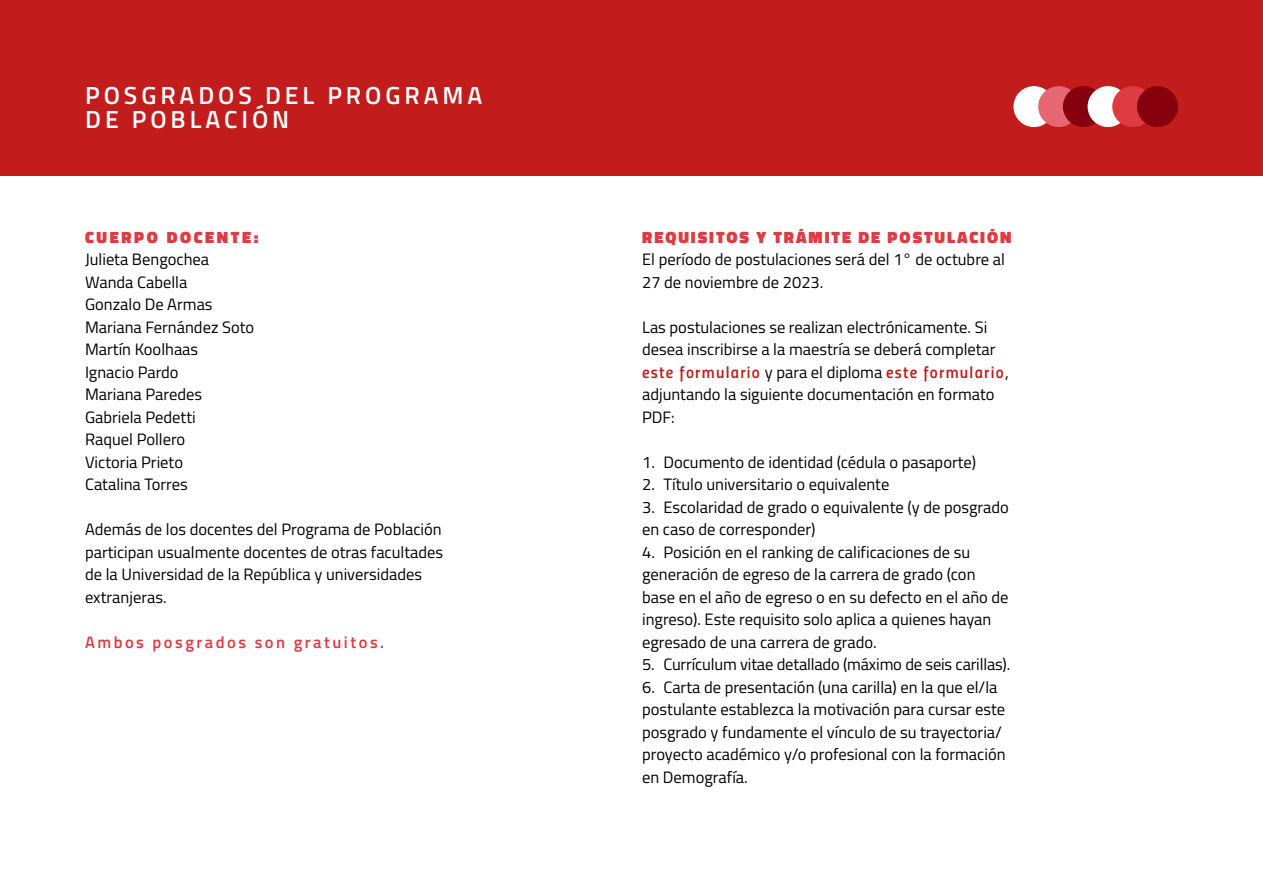
<style>
.page{position:relative;width:1263px;height:893px;background:#fff}
.page>*{position:absolute;margin:0;border:0;box-sizing:border-box;transform-origin:0 0}
.t1{font:600 24.75px/24.8px "Titillium";letter-spacing:.16em;color:#fff}
.t2{font:16.5px/22.5px "Titillium";color:#000}
.t3{font:16.5px "Titillium Semibold Upright";letter-spacing:.075em;color:#c21c1c}
.t4{font:900 16.5px "Titillium";letter-spacing:.12em;color:#de3b42}
.t5{font:600 16.5px "Titillium";letter-spacing:.15em;color:#de3b42}
.t6{font:900 16.5px "Titillium";letter-spacing:.16em;color:#de3b42}
.s1{font-family:"Titillium";color:#000}
</style>
<div class="page">
<div style="left:0;top:0;width:1263px;height:175px;background:#c21c1c"></div>
<div style="left:1013px;top:86px;width:41px;height:41px;background:#fff;border-radius:50%"></div>
<div style="left:1038px;top:86px;width:41px;height:41px;background:#e66673;border-radius:50%"></div>
<div style="left:1063px;top:86px;width:41px;height:41px;background:#87000d;border-radius:50%"></div>
<div style="left:1087px;top:86px;width:41px;height:41px;background:#fff;border-radius:50%"></div>
<div style="left:1112px;top:86px;width:41px;height:41px;background:#de3b42;border-radius:50%"></div>
<div style="left:1137px;top:86px;width:41px;height:41px;background:#87000d;border-radius:50%"></div>
<h1 class="t1" style="left:85px;top:81px;width:399px">POSGRADOS DEL PROGRAMA<br>DE POBLACIÓN</h1>
<p class="t6" style="left:85px;top:225px;width:175px">CUERPO DOCENTE:</p>
<p class="t2" style="left:85px;top:247px;width:171px">Julieta Bengochea<br>Wanda Cabella<br>Gonzalo De Armas<br>Mariana Fernández Soto<br>Martín Koolhaas<br>Ignacio Pardo<br>Mariana Paredes<br>Gabriela Pedetti<br>Raquel Pollero<br>Victoria Prieto<br>Catalina Torres</p>
<p class="t2" style="left:85px;top:517px;width:360px">Además de los docentes del Programa de Población participan usualmente docentes de otras facultades de la Universidad de la República y universidades extranjeras.</p>
<p class="t5" style="left:85px;top:630px;width:301px">Ambos posgrados son gratuitos.</p>
<p class="t4" style="left:642px;top:225px;width:371px">REQUISITOS Y TRÁMITE DE POSTULACIÓN</p>
<p class="t2" style="left:642px;top:247px;width:364px">El período de postulaciones será del 1° de octubre al<br>27 de noviembre de 2023.</p>
<p class="t2" style="left:642px;top:315px;width:355px">Las postulaciones se realizan electrónicamente. Si desea inscribirse a la maestría se deberá completar</p>
<p class="t3" style="left:642px;top:359px;width:368px">este formulario <span class="s1">y para el diploma</span> este formulario<span class="s1">,</span></p>
<p class="t2" style="left:642px;top:382px;width:354px">adjuntando la siguiente documentación en formato<br>PDF:</p>
<p class="t2" style="left:642px;top:450px;width:336px">1. Documento de identidad (cédula o pasaporte)</p>
<p class="t2" style="left:642px;top:472px;width:249px">2. Título universitario o equivalente</p>
<p class="t2" style="left:642px;top:495px;width:368px">3. Escolaridad de grado o equivalente (y de posgrado en caso de corresponder)</p>
<p class="t2" style="left:642px;top:540px;width:368px">4. Posición en el ranking de calificaciones de su generación de egreso de la carrera de grado (con base en el año de egreso o en su defecto en el año de ingreso). Este requisito solo aplica a quienes hayan egresado de una carrera de grado.</p>
<p class="t2" style="left:642px;top:652px;width:370px">5. Currículum vitae detallado (máximo de seis carillas).</p>
<p class="t2" style="left:642px;top:675px;width:365px">6. Carta de presentación (una carilla) en la que el/la postulante establezca la motivación para cursar este posgrado y fundamente el vínculo de su trayectoria/ proyecto académico y/o profesional con la formación en Demografía.</p>
</div>
